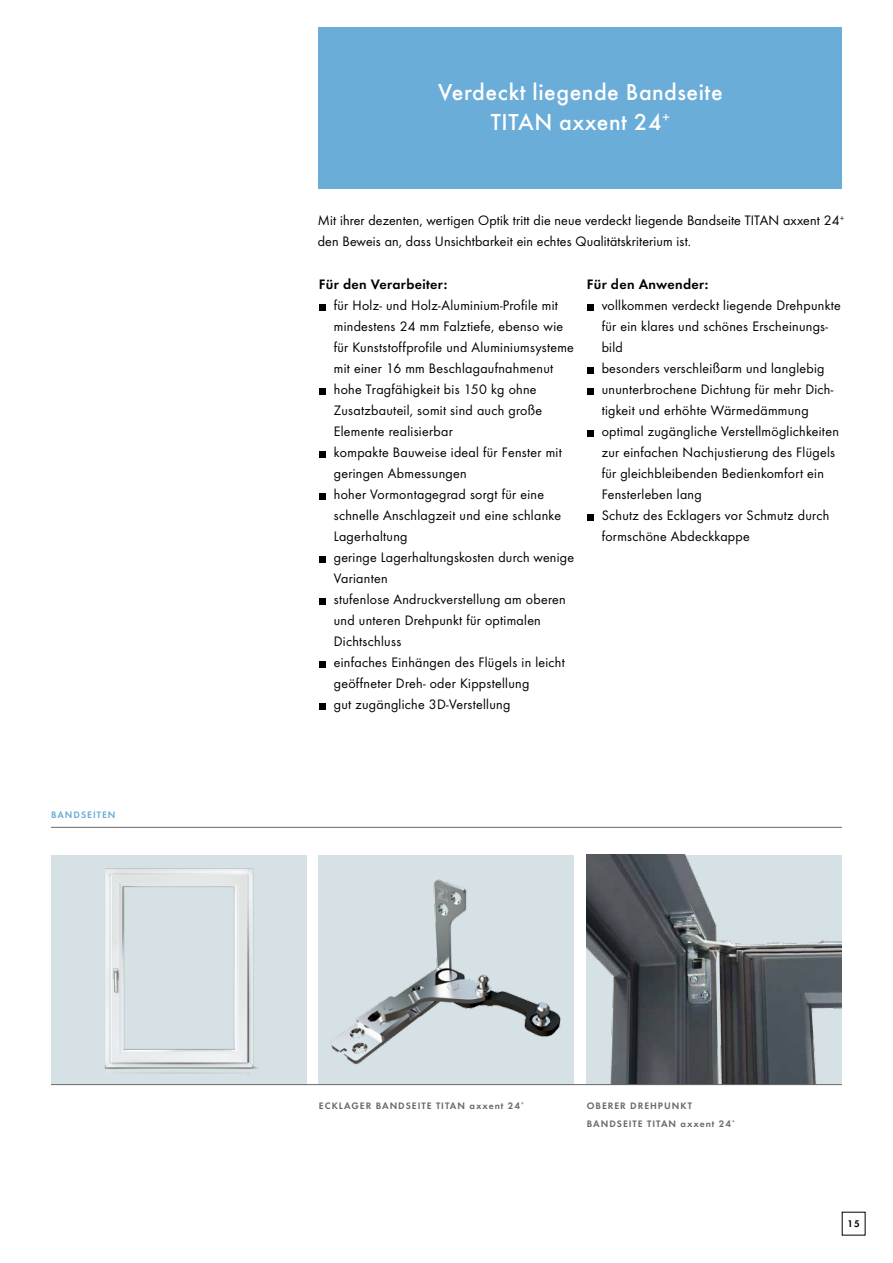
<style>
.page{position:relative;width:893px;height:1263px;background:#fff}
.page>*{position:absolute;margin:0;border:0;box-sizing:border-box;transform-origin:0 0}
.t1{font:500 24px/30px "Futura";letter-spacing:.02em;color:#fff;text-align:center}
.t2{font:14.25px/21px "Futura Boo";letter-spacing:.02em;color:#000}
.t3{font:14.25px "Futura Dem";letter-spacing:.02em;color:#000}
.t4{font:10.05px "Futura Dem";color:#000}
.t5{font:9.75px/18px "Futura Dem";letter-spacing:.1em;color:#686867}
.t6{font:9.75px "Futura Dem";letter-spacing:.1em;color:#6badd9}
</style>
<div class="page">
<div style="left:319px;top:28px;width:523px;height:161px;background:#6badd9"></div>
<div style="left:51px;top:855px;width:255px;height:229px;background:#d5e1e5"></div>
<img style="left:104px;top:868px;width:154px;height:207px">
<div style="left:319px;top:855px;width:255px;height:229px;background:#d5e1e5"></div>
<img style="left:330px;top:879px;width:231px;height:186px">
<img style="left:587px;top:855px;width:255px;height:229px">
<hr style="left:51px;top:827px;width:791px;height:1px;background:#686867">
<hr style="left:51px;top:1084px;width:791px;height:1px;background:#686867">
<svg style="left:319px;top:304px;width:6px;height:6px"></svg>
<svg style="left:319px;top:388px;width:6px;height:6px"></svg>
<svg style="left:319px;top:451px;width:6px;height:6px"></svg>
<svg style="left:319px;top:493px;width:6px;height:6px"></svg>
<svg style="left:319px;top:556px;width:6px;height:6px"></svg>
<svg style="left:319px;top:598px;width:6px;height:6px"></svg>
<svg style="left:319px;top:661px;width:6px;height:6px"></svg>
<svg style="left:319px;top:703px;width:6px;height:6px"></svg>
<svg style="left:587px;top:304px;width:6px;height:6px"></svg>
<svg style="left:587px;top:367px;width:6px;height:6px"></svg>
<svg style="left:587px;top:388px;width:6px;height:6px"></svg>
<svg style="left:587px;top:430px;width:6px;height:6px"></svg>
<svg style="left:587px;top:514px;width:6px;height:6px"></svg>
<p class="t6" style="left:51px;top:808px;width:66px">BANDSEITEN</p>
<h1 class="t1" style="left:438px;top:77px;width:286px">Verdeckt liegende Bandseite<br>TITAN axxent 24<sup>+</sup></h1>
<p class="t2" style="left:318px;top:210px;width:528px">Mit ihrer dezenten, wertigen Optik tritt die neue verdeckt liegende Bandseite TITAN axxent 24<sup>+ </sup>den Beweis an, dass Unsichtbarkeit ein echtes Qualitätskriterium ist.</p>
<p class="t3" style="left:319px;top:274px;width:130px">Für den Verarbeiter:</p>
<p class="t2" style="left:334px;top:295px;width:242px">für Holz- und Holz-Aluminium-Profile mit mindestens 24 mm Falztiefe, ebenso wie für Kunststoffprofile und Aluminiumsysteme mit einer 16 mm Beschlagaufnahmenut hohe Tragfähigkeit bis 150 kg ohne Zusatzbauteil, somit sind auch große Elemente realisierbar<br>kompakte Bauweise ideal für Fenster mit geringen Abmessungen<br>hoher Vormontagegrad sorgt für eine schnelle Anschlagzeit und eine schlanke Lagerhaltung<br>geringe Lagerhaltungskosten durch wenige Varianten<br>stufenlose Andruckverstellung am oberen und unteren Drehpunkt für optimalen Dichtschluss<br>einfaches Einhängen des Flügels in leicht geöffneter Dreh- oder Kippstellung<br>gut zugängliche 3D-Verstellung</p>
<p class="t3" style="left:587px;top:274px;width:123px">Für den Anwender:</p>
<p class="t2" style="left:602px;top:295px;width:241px">vollkommen verdeckt liegende Drehpunkte für ein klares und schönes Erscheinungs&shy;bild<br>besonders verschleißarm und langlebig ununterbrochene Dichtung für mehr Dich&shy;tigkeit und erhöhte Wärmedämmung optimal zugängliche Verstellmöglichkeiten zur einfachen Nachjustierung des Flügels für gleichbleibenden Bedienkomfort ein Fensterleben lang<br>Schutz des Ecklagers vor Schmutz durch formschöne Abdeckkappe</p>
<p class="t5" style="left:319px;top:1096px;width:207px">ECKLAGER BANDSEITE TITAN axxent 24<sup>+</sup></p>
<p class="t5" style="left:587px;top:1096px;width:150px">OBERER DREHPUNKT<br>BANDSEITE TITAN axxent 24<sup>+</sup></p>
<p class="t4" style="left:847px;top:1216px;width:14px">15</p>
</div>
